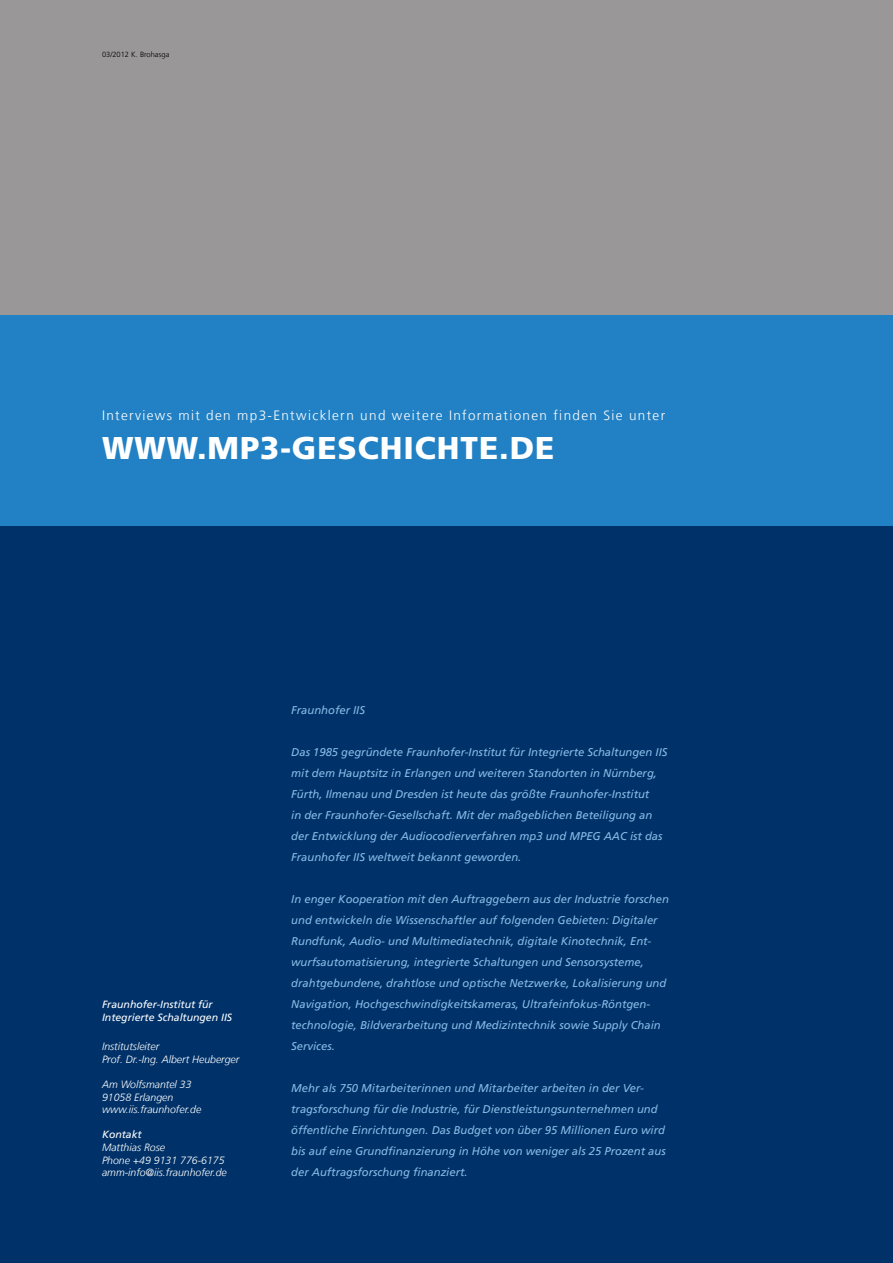
<style>
.page{position:relative;width:893px;height:1263px;background:#fff}
.page>*{position:absolute;margin:0;border:0;box-sizing:border-box;transform-origin:0 0}
.t1{font:900 31.5px "Frutiger LT Com";letter-spacing:.03em;color:#fff}
.t2{font:300 13.5px "Frutiger LT Com";letter-spacing:.1em;color:#fff}
.t3{font:italic 11.25px/21px "Frutiger LT Com";color:#87bbe6}
.t4{font:italic 300 10.5px/12.6px "Frutiger LT Com";color:#fff}
.t5{font:italic 10.5px/12.6px "Frutiger LT Com";color:#fff}
.t6{font:300 7.5px "Frutiger LT Com";color:#000}
</style>
<div class="page">
<div style="left:0;top:0;width:893px;height:315px;background:#999797"></div>
<div style="left:0;top:525px;width:893px;height:738px;background:#003269"></div>
<div style="left:0;top:315px;width:893px;height:210px;background:#2281c4"></div>
<p class="t6" style="left:102px;top:50px;width:69px">03/2012 K. Brohasga</p>
<p class="t2" style="left:102px;top:407px;width:565px">Interviews mit den mp3-Entwicklern und weitere Informationen finden Sie unter</p>
<h1 class="t1" style="left:102px;top:429px;width:454px">WWW.MP3-GESCHICHTE.DE</h1>
<p class="t5" style="left:102px;top:998px;width:132px">Fraunhofer-Institut für<br>Integrierte Schaltungen IIS</p>
<p class="t4" style="left:102px;top:1040px;width:139px">Institutsleiter<br>Prof. Dr.-Ing. Albert Heuberger</p>
<p class="t4" style="left:102px;top:1078px;width:101px">Am Wolfsmantel 33<br>91058 Erlangen www.iis.fraunhofer.de</p>
<p class="t5" style="left:102px;top:1128px;width:41px">Kontakt</p>
<p class="t4" style="left:102px;top:1141px;width:126px">Matthias Rose<br>Phone +49 9131 776-6175 amm-info@iis.fraunhofer.de</p>
<p class="t3" style="left:291px;top:700px;width:75px">Fraunhofer IIS</p>
<p class="t3" style="left:291px;top:742px;width:378px">Das 1985 gegründete Fraunhofer-Institut für Integrierte Schaltungen IIS mit dem Hauptsitz in Erlangen und weiteren Standorten in Nürnberg, Fürth, Ilmenau und Dresden ist heute das größte Fraunhofer-Institut<br>in der Fraunhofer-Gesellschaft. Mit der maßgeblichen Beteiligung an der Entwicklung der Audiocodierverfahren mp3 und MPEG AAC ist das Fraunhofer IIS weltweit bekannt geworden.</p>
<p class="t3" style="left:291px;top:889px;width:379px">In enger Kooperation mit den Auftraggebern aus der Industrie forschen und entwickeln die Wissenschaftler auf folgenden Gebieten: Digitaler Rundfunk, Audio- und Multimediatechnik, digitale Kinotechnik, Ent&shy;wurfsautomatisierung, integrierte Schaltungen und Sensorsysteme, drahtgebundene, drahtlose und optische Netzwerke, Lokalisierung und Navigation, Hochgeschwindigkeitskameras, Ultrafeinfokus-Röntgen&shy;technologie, Bildverarbeitung und Medizintechnik sowie Supply Chain Services.</p>
<p class="t3" style="left:291px;top:1078px;width:376px">Mehr als 750 Mitarbeiterinnen und Mitarbeiter arbeiten in der Ver&shy;tragsforschung für die Industrie, für Dienstleistungsunternehmen und öffentliche Einrichtungen. Das Budget von über 95 Millionen Euro wird bis auf eine Grundfinanzierung in Höhe von weniger als 25 Prozent aus der Auftragsforschung finanziert.</p>
</div>
